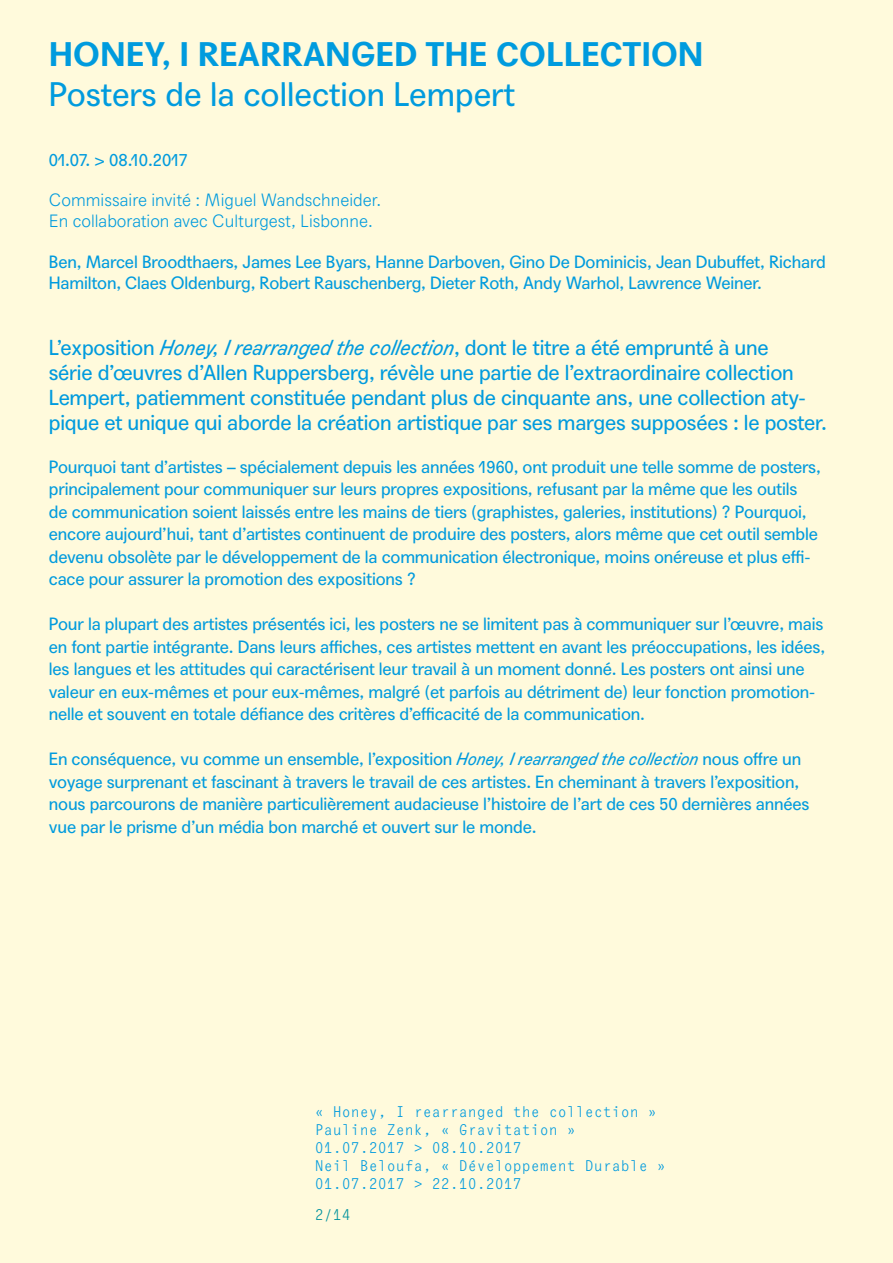
<style>
.page{position:relative;width:893px;height:1263px;background:#fffadc}
.page>*{position:absolute;margin:0;border:0;box-sizing:border-box;transform-origin:0 0}
.t1{font:700 33px "Agipo";color:#009bde}
.t2{font:33px "Agipo";color:#009bde}
.t3{font:21px/25.2px "Agipo";letter-spacing:-.01em;color:#009bde}
.t4{font:17.25px/22.5px "Agipo";letter-spacing:-.01em;color:#009bde}
.t5{font:300 17.25px/20.2px "Agipo";color:#009bde}
.t6{font:15px/18px "Agipo Mono";color:#009bde}
.t7{font:15px "Agipo Mono";color:#00929e}
.s1{font-style:italic}
</style>
<div class="page">
<h1 class="t1" style="left:49px;top:29px;width:656px">HONEY, I REARRANGED THE COLLECTION</h1>
<h1 class="t2" style="left:49px;top:69px;width:468px">Posters de la collection Lempert</h1>
<p class="t4" style="left:49px;top:147px;width:141px">01.07. &gt; 08.10.2017</p>
<p class="t5" style="left:49px;top:189px;width:334px">Commissaire invité : Miguel Wandschneider.<br>En collaboration avec Culturgest, Lisbonne.</p>
<p class="t4" style="left:49px;top:250px;width:778px;line-height:21px">Ben, Marcel Broodthaers, James Lee Byars, Hanne Darboven, Gino De Dominicis, Jean Dubuffet, Richard<br>Hamilton, Claes Oldenburg, Robert Rauschenberg, Dieter Roth, Andy Warhol, Lawrence Weiner.</p>
<p class="t3" style="left:49px;top:333px;width:779px">L’exposition <span class="s1">Honey, I rearranged the collection</span>, dont le titre a été emprunté à une<br>série d’œuvres d’Allen Ruppersberg, révèle une partie de l’extraordinaire collection Lempert, patiemment constituée pendant plus de cinquante ans, une collection aty&shy;pique et unique qui aborde la création artistique par ses marges supposées : le poster.</p>
<p class="t4" style="left:49px;top:454px;width:773px">Pourquoi tant d’artistes – spécialement depuis les années 1960, ont produit une telle somme de posters, principalement pour communiquer sur leurs propres expositions, refusant par la même que les outils<br>de communication soient laissés entre les mains de tiers (graphistes, galeries, institutions) ? Pourquoi, encore aujourd’hui, tant d’artistes continuent de produire des posters, alors même que cet outil semble devenu obsolète par le développement de la communication électronique, moins onéreuse et plus effi&shy;cace pour assurer la promotion des expositions ?</p>
<p class="t4" style="left:49px;top:611px;width:778px">Pour la plupart des artistes présentés ici, les posters ne se limitent pas à communiquer sur l’œuvre, mais en font partie intégrante. Dans leurs affiches, ces artistes mettent en avant les préoccupations, les idées, les langues et les attitudes qui caractérisent leur travail à un moment donné. Les posters ont ainsi une valeur en eux-mêmes et pour eux-mêmes, malgré (et parfois au détriment de) leur fonction promotion&shy;nelle et souvent en totale défiance des critères d’efficacité de la communication.</p>
<p class="t4" style="left:49px;top:746px;width:762px">En conséquence, vu comme un ensemble, l’exposition <span class="s1">Honey, I rearranged the collection</span> nous offre un voyage surprenant et fascinant à travers le travail de ces artistes. En cheminant à travers l’exposition, nous parcourons de manière particulièrement audacieuse l’histoire de l’art de ces 50 dernières années vue par le prisme d’un média bon marché et ouvert sur le monde.</p>
<p class="t6" style="left:315px;top:1101px;width:353px">« Honey, I rearranged the collection »<br>Pauline Zenk, « Gravitation »<br>01.07.2017 &gt; 08.10.2017<br>Neil Beloufa, « Développement Durable »<br>01.07.2017 &gt; 22.10.2017</p>
<p class="t7" style="left:315px;top:1204px;width:37px">2/14</p>
</div>
